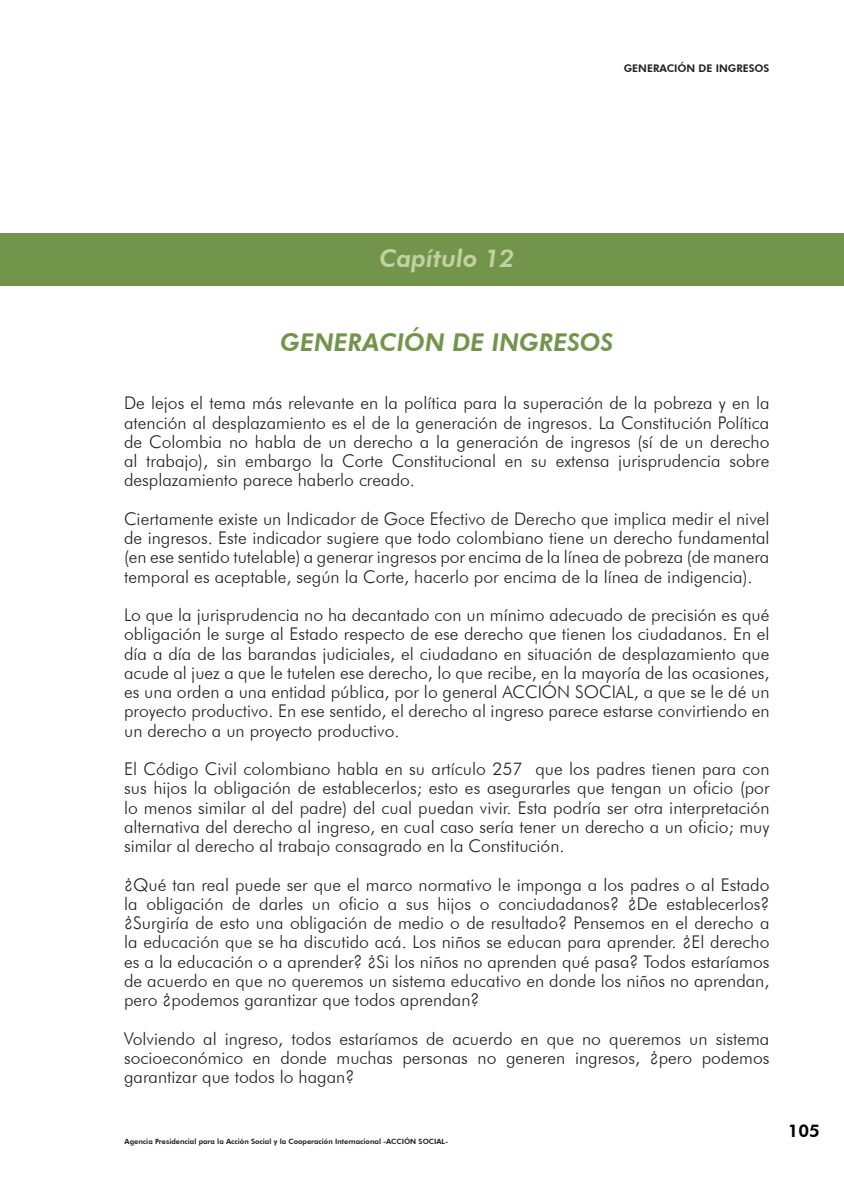
<style>
.page{position:relative;width:844px;height:1191px;background:#fff}
.page>*{position:absolute;margin:0;border:0;box-sizing:border-box;transform-origin:0 0}
.t1{font:italic 800 24.5px "Futura BT";color:#73954b}
.t2{font:italic 800 24.5px "Futura BT";color:#c0d29f}
.t3{font:300 17.5px/19.2px "Futura BT";color:#231f20;text-align:justify}
.t4{font:800 17.5px "Futura BT";color:#000}
.t5{font:800 10.5px "Futura BT";color:#231f20}
.t6{font:800 7.35px "Futura BT";color:#231f20}
</style>
<div class="page">
<div style="left:0;top:233px;width:843px;height:52px;background:#73954b"></div>
<p class="t5" style="left:623px;top:62px;width:147px">GENERACIÓN DE INGRESOS</p>
<p class="t2" style="left:379px;top:243px;width:136px">Capítulo 12</p>
<p class="t1" style="left:280px;top:328px;width:334px">GENERACIÓN DE INGRESOS</p>
<p class="t3" style="left:124px;top:393px;width:646px">De lejos el tema más relevante en la política para la superación de la pobreza y en la atención al desplazamiento es el de la generación de ingresos. La Constitución Política de Colombia no habla de un derecho a la generación de ingresos (sí de un derecho al trabajo), sin embargo la Corte Constitucional en su extensa jurisprudencia sobre desplazamiento parece haberlo creado.</p>
<p class="t3" style="left:124px;top:509px;width:646px">Ciertamente existe un Indicador de Goce Efectivo de Derecho que implica medir el nivel de ingresos. Este indicador sugiere que todo colombiano tiene un derecho fundamental (en ese sentido tutelable) a generar ingresos por encima de la línea de pobreza (de manera temporal es aceptable, según la Corte, hacerlo por encima de la línea de indigencia).</p>
<p class="t3" style="left:124px;top:605px;width:646px">Lo que la jurisprudencia no ha decantado con un mínimo adecuado de precisión es qué obligación le surge al Estado respecto de ese derecho que tienen los ciudadanos. En el día a día de las barandas judiciales, el ciudadano en situación de desplazamiento que acude al juez a que le tutelen ese derecho, lo que recibe, en la mayoría de las ocasiones, es una orden a una entidad pública, por lo general ACCIÓN SOCIAL, a que se le dé un proyecto productivo. En ese sentido, el derecho al ingreso parece estarse convirtiendo en un derecho a un proyecto productivo.</p>
<p class="t3" style="left:124px;top:759px;width:646px">El Código Civil colombiano habla en su artículo 257 que los padres tienen para con sus hijos la obligación de establecerlos; esto es asegurarles que tengan un oficio (por lo menos similar al del padre) del cual puedan vivir. Esta podría ser otra interpretación alternativa del derecho al ingreso, en cual caso sería tener un derecho a un oficio; muy similar al derecho al trabajo consagrado en la Constitución.</p>
<p class="t3" style="left:124px;top:874px;width:646px">¿Qué tan real puede ser que el marco normativo le imponga a los padres o al Estado la obligación de darles un oficio a sus hijos o conciudadanos? ¿De establecerlos? ¿Surgiría de esto una obligación de medio o de resultado? Pensemos en el derecho a la educación que se ha discutido acá. Los niños se educan para aprender. ¿El derecho es a la educación o a aprender? ¿Si los niños no aprenden qué pasa? Todos estaríamos de acuerdo en que no queremos un sistema educativo en donde los niños no aprendan, pero ¿podemos garantizar que todos aprendan?</p>
<p class="t3" style="left:124px;top:1028px;width:646px">Volviendo al ingreso, todos estaríamos de acuerdo en que no queremos un sistema socioeconómico en donde muchas personas no generen ingresos, ¿pero podemos garantizar que todos lo hagan?</p>
<p class="t6" style="left:125px;top:1136px;width:325px">Agencia Presidencial para la Acción Social y la Cooperación Internacional -ACCIÓN SOCIAL-</p>
<p class="t4" style="left:787px;top:1120px;width:32px">105</p>
</div>
